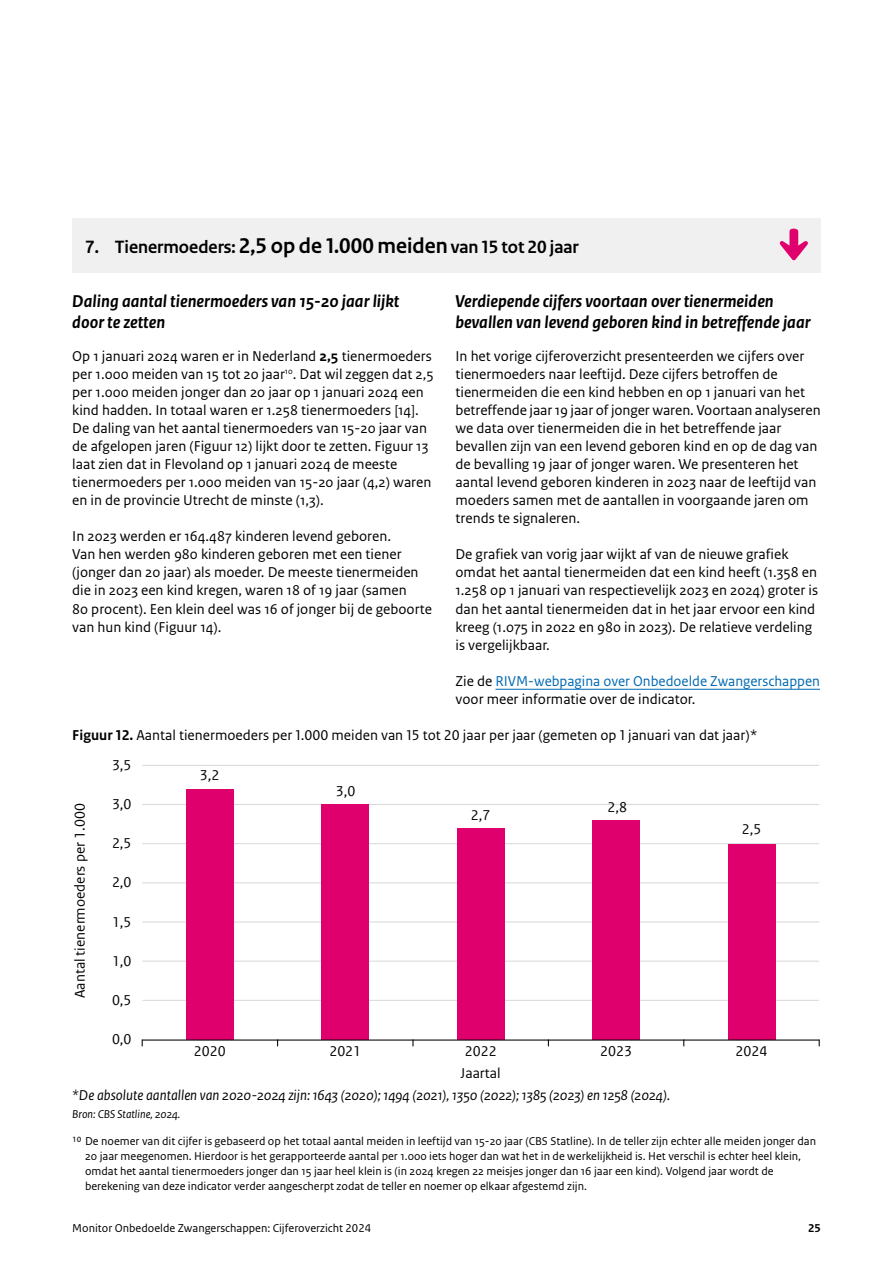
<style>
.page{position:relative;width:893px;height:1263px;background:#fff}
.page>*{position:absolute;margin:0;border:0;box-sizing:border-box;transform-origin:0 0}
.t1{font:700 18.75px "Rijksoverheid Sans Heading";color:#000}
.t2{font:italic 700 18px/21px "Rijksoverheid Sans Text";color:#000}
.t3{font:15px/18px "Rijksoverheid Sans Text";color:#000}
.t4{font:italic 15px "Rijksoverheid Sans Text";color:#000}
.t5{font:15px "Rijksoverheid Sans Web Text";color:#000}
.t6{font:15px/18px "Rijksoverheid Sans Text";color:#0069b3}
.t7{font:12px/15px "Rijksoverheid Sans Text";color:#000}
.t8{font:italic 12px "Rijksoverheid Sans Text";color:#000}
.t9{font:700 12px "Rijksoverheid Sans Text";color:#000}
.s1{font-size:22.5px}
.s2{font-weight:700}
.s3{color:#000}
</style>
<div class="page">
<div style="left:72px;top:219px;width:749px;height:54px;background:#f0f0f0"></div>
<hr style="left:495px;top:689px;width:325px;height:1px;background:#0069b3">
<svg style="left:780px;top:229px;width:28px;height:31px"></svg>
<hr style="left:142px;top:1000px;width:677px;height:1px;background:#dadada">
<hr style="left:142px;top:961px;width:677px;height:1px;background:#dadada">
<hr style="left:142px;top:921px;width:677px;height:1px;background:#dadada">
<hr style="left:142px;top:882px;width:677px;height:1px;background:#dadada">
<hr style="left:142px;top:843px;width:677px;height:1px;background:#dadada">
<hr style="left:142px;top:804px;width:677px;height:1px;background:#dadada">
<hr style="left:142px;top:765px;width:677px;height:1px;background:#dadada">
<div style="left:186px;top:789px;width:48px;height:250px;background:#e0006d"></div>
<div style="left:322px;top:804px;width:47px;height:235px;background:#e0006d"></div>
<div style="left:457px;top:828px;width:47px;height:211px;background:#e0006d"></div>
<div style="left:592px;top:820px;width:48px;height:219px;background:#e0006d"></div>
<div style="left:728px;top:844px;width:47px;height:195px;background:#e0006d"></div>
<hr style="left:142px;top:1039px;width:677px;height:1px;background:#000">
<p class="t1" style="left:85px;top:237px;width:495px">7. Tienermoeders: <span class="s1">2,5 op de 1.000 meiden</span> van 15 tot 20 jaar</p>
<p class="t2" style="left:72px;top:291px;width:329px">Daling aantal tienermoeders van 15-20 jaar lijkt door te zetten</p>
<p class="t3" style="left:72px;top:348px;width:363px">Op 1 januari 2024 waren er in Nederland <span class="s2">2,5</span> tienermoeders per 1.000 meiden van 15 tot 20 jaar<sup>10</sup>. Dat wil zeggen dat 2,5 per 1.000 meiden jonger dan 20 jaar op 1 januari 2024 een kind hadden. In totaal waren er 1.258 tienermoeders [14].<br>De daling van het aantal tienermoeders van 15-20 jaar van de afgelopen jaren (Figuur 12) lijkt door te zetten. Figuur 13 laat zien dat in Flevoland op 1 januari 2024 de meeste tienermoeders per 1.000 meiden van 15-20 jaar (4,2) waren en in de provincie Utrecht de minste (1,3).</p>
<p class="t3" style="left:72px;top:528px;width:361px">In 2023 werden er 164.487 kinderen levend geboren.<br>Van hen werden 980 kinderen geboren met een tiener (jonger dan 20 jaar) als moeder. De meeste tienermeiden die in 2023 een kind kregen, waren 18 of 19 jaar (samen<br>80 procent). Een klein deel was 16 of jonger bij de geboorte van hun kind (Figuur 14).</p>
<p class="t2" style="left:455px;top:291px;width:357px">Verdiepende cijfers voortaan over tienermeiden bevallen van levend geboren kind in betreffende jaar</p>
<p class="t3" style="left:455px;top:348px;width:367px">In het vorige cijferoverzicht presenteerden we cijfers over tienermoeders naar leeftijd. Deze cijfers betroffen de tienermeiden die een kind hebben en op 1 januari van het betreffende jaar 19 jaar of jonger waren. Voortaan analyseren we data over tienermeiden die in het betreffende jaar bevallen zijn van een levend geboren kind en op de dag van de bevalling 19 jaar of jonger waren. We presenteren het aantal levend geboren kinderen in 2023 naar de leeftijd van moeders samen met de aantallen in voorgaande jaren om trends te signaleren.</p>
<p class="t3" style="left:455px;top:546px;width:364px">De grafiek van vorig jaar wijkt af van de nieuwe grafiek omdat het aantal tienermeiden dat een kind heeft (1.358 en 1.258 op 1 januari van respectievelijk 2023 en 2024) groter is dan het aantal tienermeiden dat in het jaar ervoor een kind kreeg (1.075 in 2022 en 980 in 2023). De relatieve verdeling is vergelijkbaar.</p>
<p class="t6" style="left:455px;top:672px;width:366px"><span class="s3">Zie de</span> RIVM-webpagina over Onbedoelde Zwangerschappen <span class="s3">voor meer informatie over de indicator.</span></p>
<p class="t3" style="left:72px;top:726px;width:687px"><span class="s2">Figuur 12.</span> Aantal tienermoeders per 1.000 meiden van 15 tot 20 jaar per jaar (gemeten op 1 januari van dat jaar)*</p>
<p class="t5" style="left:71px;top:998px;width:196px;rotate:-90deg">Aantal tienermoeders per 1.000</p>
<p class="t5" style="left:112px;top:756px;width:21px">3,5</p>
<p class="t5" style="left:112px;top:795px;width:21px">3,0</p>
<p class="t5" style="left:112px;top:835px;width:21px">2,5</p>
<p class="t5" style="left:112px;top:874px;width:21px">2,0</p>
<p class="t5" style="left:112px;top:913px;width:21px">1,5</p>
<p class="t5" style="left:112px;top:952px;width:21px">1,0</p>
<p class="t5" style="left:112px;top:991px;width:21px">0,5</p>
<p class="t5" style="left:112px;top:1030px;width:21px">0,0</p>
<p class="t5" style="left:200px;top:767px;width:21px">3,2</p>
<p class="t5" style="left:336px;top:782px;width:21px">3,0</p>
<p class="t5" style="left:471px;top:806px;width:21px">2,7</p>
<p class="t5" style="left:607px;top:798px;width:21px">2,8</p>
<p class="t5" style="left:742px;top:821px;width:21px">2,5</p>
<p class="t5" style="left:194px;top:1042px;width:33px">2020</p>
<p class="t5" style="left:329px;top:1042px;width:33px">2021</p>
<p class="t5" style="left:465px;top:1042px;width:33px">2022</p>
<p class="t5" style="left:600px;top:1042px;width:33px">2023</p>
<p class="t5" style="left:736px;top:1042px;width:33px">2024</p>
<p class="t5" style="left:460px;top:1064px;width:42px">Jaartal</p>
<p class="t4" style="left:72px;top:1086px;width:599px">*De absolute aantallen van 2020-2024 zijn: 1643 (2020); 1494 (2021), 1350 (2022); 1385 (2023) en 1258 (2024).</p>
<p class="t8" style="left:72px;top:1107px;width:109px">Bron: CBS Statline, 2024.</p>
<p class="t7" style="left:85px;top:1133px;width:732px;text-indent:-13px">10 De noemer van dit cijfer is gebaseerd op het totaal aantal meiden in leeftijd van 15-20 jaar (CBS Statline). In de teller zijn echter alle meiden jonger dan 20 jaar meegenomen. Hierdoor is het gerapporteerde aantal per 1.000 iets hoger dan wat het in de werkelijkheid is. Het verschil is echter heel klein, omdat het aantal tienermoeders jonger dan 15 jaar heel klein is (in 2024 kregen 22 meisjes jonger dan 16 jaar een kind). Volgend jaar wordt de berekening van deze indicator verder aangescherpt zodat de teller en noemer op elkaar afgestemd zijn.</p>
<p class="t7" style="left:72px;top:1221px;width:300px">Monitor Onbedoelde Zwangerschappen: Cijferoverzicht 2024</p>
<p class="t9" style="left:808px;top:1221px;width:14px">25</p>
</div>
